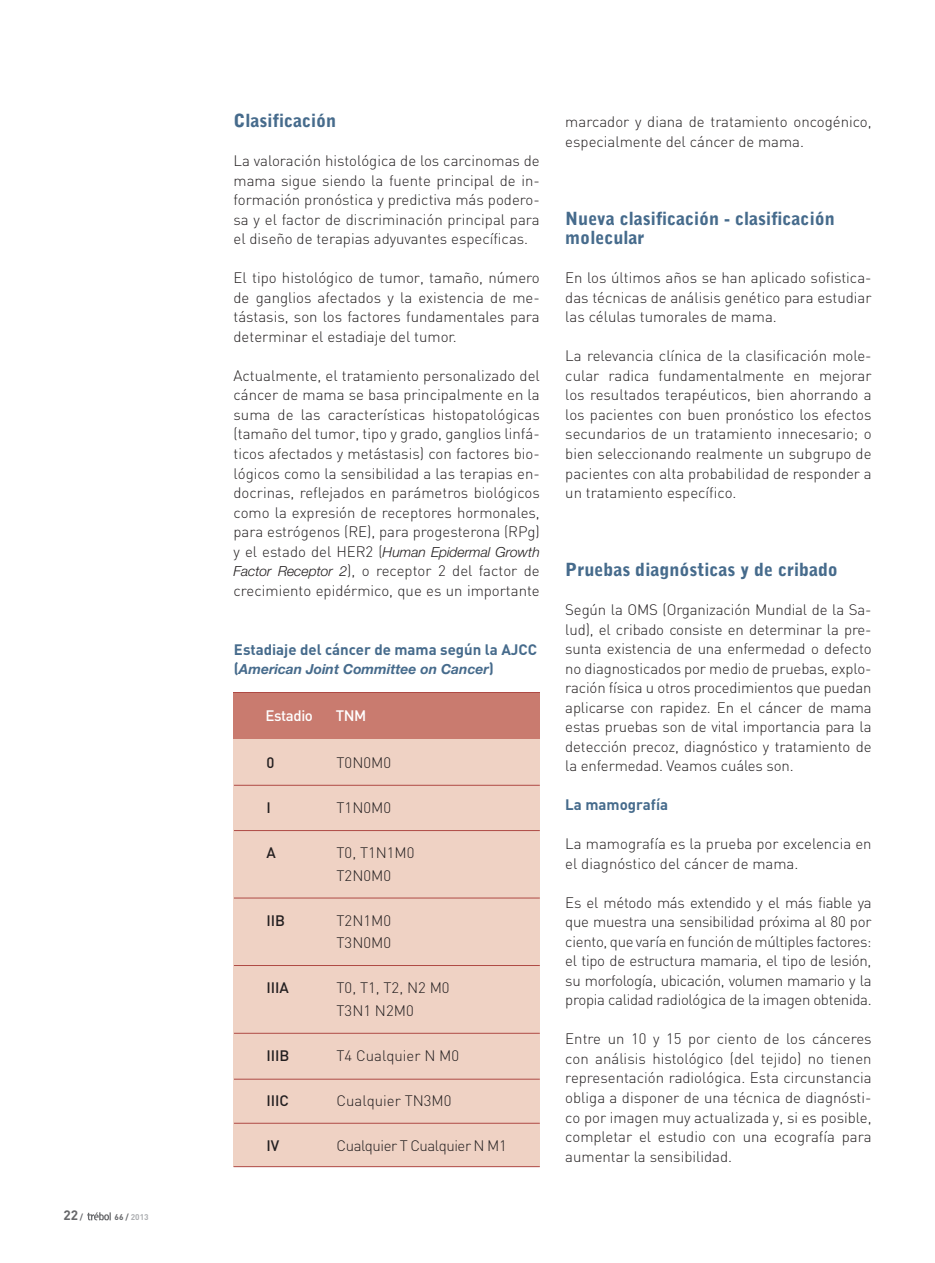
<style>
.page{position:relative;width:935px;height:1263px;background:#fff}
.page>*{position:absolute;margin:0;border:0;box-sizing:border-box;transform-origin:0 0}
.t1{font:900 18px/19.5px "Bell Gothic Std";color:#466b8c}
.t2{font:300 15px/19.5px "DIN";color:#231f20;text-align:justify}
.t3{font:700 15px "DIN";color:#466b8c}
.t4{font:300 15px "DIN";letter-spacing:-.03em;color:#231f20}
.t5{font:500 15px "DIN";color:#231f20}
.t6{font:500 15px "DIN";letter-spacing:-.025em;color:#fff}
.t7{font:italic 300 13.8px "Helvetica Neue";color:#231f20}
.t8{font:italic 700 13.8px "Helvetica Neue";color:#466b8c}
.t9{font:700 13.5px "DIN";color:#67686b}
.t10{font:700 8.25px "DIN";color:#aeb0b3}
.s1{font-size:8.25px}
.s2{color:#67686b}
.s3{font-family:"DIN";font-style:normal;font-size:15px}
.s4{font-family:"Helvetica Neue";font-style:italic;font-size:13.8px}
</style>
<div class="page">
<svg style="left:87px;top:1212px;width:24px;height:8px"></svg>
<div style="left:233px;top:692px;width:307px;height:474px;background:#efd2c4"></div>
<hr style="left:233px;top:1165px;width:307px;height:1px;background:#af4a45">
<div style="left:233px;top:692px;width:307px;height:46px;background:#c97b6f"></div>
<hr style="left:233px;top:692px;width:307px;height:1px;background:#af4a45">
<hr style="left:234px;top:784px;width:306px;height:1px;background:#af4a45">
<hr style="left:234px;top:830px;width:306px;height:1px;background:#af4a45">
<hr style="left:234px;top:897px;width:306px;height:1px;background:#af4a45">
<hr style="left:234px;top:964px;width:306px;height:1px;background:#af4a45">
<hr style="left:234px;top:1032px;width:306px;height:1px;background:#af4a45">
<hr style="left:234px;top:1078px;width:306px;height:1px;background:#af4a45">
<hr style="left:234px;top:1122px;width:306px;height:1px;background:#af4a45">
<p class="t9" style="left:63px;top:1210px;width:21px">22 <span class="s1">/</span></p>
<p class="t10" style="left:115px;top:1214px;width:36px"><span class="s2">66 /</span> 2013</p>
<p class="t1" style="left:233px;top:112px;width:104px">Clasificación</p>
<p class="t2" style="left:233px;top:153px;width:308px">La valoración histológica de los carcinomas de mama sigue siendo la fuente principal de in&shy;formación pronóstica y predictiva más podero&shy;sa y el factor de discriminación principal para el diseño de terapias adyuvantes específicas.</p>
<p class="t2" style="left:233px;top:270px;width:308px">El tipo histológico de tumor, tamaño, número de ganglios afectados y la existencia de me&shy;tástasis, son los factores fundamentales para determinar el estadiaje del tumor.</p>
<p class="t2" style="left:233px;top:367px;width:308px">Actualmente, el tratamiento personalizado del cáncer de mama se basa principalmente en la suma de las características histopatológicas (tamaño del tumor, tipo y grado, ganglios linfá&shy;ticos afectados y metástasis) con factores bio&shy;lógicos como la sensibilidad a las terapias en&shy;docrinas, reflejados en parámetros biológicos como la expresión de receptores hormonales, para estrógenos (RE), para progesterona (RPg)</p>
<p class="t7" style="left:233px;top:546px;width:308px"><span class="s3">y el estado del HER2 (</span>Human Epidermal Growth</p>
<p class="t2" style="left:233px;top:562px;width:308px"><span class="s4">Factor Receptor 2</span>), o receptor 2 del factor de crecimiento epidérmico, que es un importante</p>
<p class="t3" style="left:234px;top:643px;width:305px">Estadiaje del cáncer de mama según la AJCC</p>
<p class="t8" style="left:234px;top:664px;width:261px"><span class="s3">(</span>American Joint Committee on Cancer<span class="s3">)</span></p>
<p class="t6" style="left:265px;top:710px;width:49px">Estadio</p>
<p class="t6" style="left:336px;top:710px;width:32px">TNM</p>
<p class="t5" style="left:266px;top:757px;width:9px">0</p>
<p class="t2" style="left:336px;top:754px;width:56px">T0N0M0</p>
<p class="t5" style="left:266px;top:802px;width:6px">I</p>
<p class="t2" style="left:336px;top:799px;width:56px">T1N0M0</p>
<p class="t5" style="left:266px;top:847px;width:11px">A</p>
<p class="t2" style="left:336px;top:843px;width:80px;line-height:22.5px">T0, T1N1M0<br>T2N0M0</p>
<p class="t5" style="left:266px;top:914px;width:20px">IIB</p>
<p class="t2" style="left:336px;top:910px;width:56px;line-height:22.5px">T2N1M0<br>T3N0M0</p>
<p class="t5" style="left:266px;top:982px;width:24px">IIIA</p>
<p class="t2" style="left:336px;top:978px;width:115px;line-height:22.5px">T0, T1, T2, N2 M0<br>T3N1 N2M0</p>
<p class="t5" style="left:266px;top:1049px;width:25px">IIIB</p>
<p class="t2" style="left:336px;top:1047px;width:124px">T4 Cualquier N M0</p>
<p class="t5" style="left:266px;top:1094px;width:24px">IIIC</p>
<p class="t2" style="left:336px;top:1092px;width:117px">Cualquier TN3M0</p>
<p class="t5" style="left:266px;top:1139px;width:14px">IV</p>
<p class="t4" style="left:336px;top:1139px;width:172px">Cualquier T Cualquier N M1</p>
<p class="t2" style="left:565px;top:114px;width:308px">marcador y diana de tratamiento oncogénico, especialmente del cáncer de mama.</p>
<p class="t1" style="left:565px;top:210px;width:271px">Nueva clasificación - clasificación molecular</p>
<p class="t2" style="left:565px;top:270px;width:308px">En los últimos años se han aplicado sofistica&shy;das técnicas de análisis genético para estudiar las células tumorales de mama.</p>
<p class="t2" style="left:565px;top:348px;width:308px">La relevancia clínica de la clasificación mole&shy;cular radica fundamentalmente en mejorar los resultados terapéuticos, bien ahorrando a los pacientes con buen pronóstico los efectos secundarios de un tratamiento innecesario; o bien seleccionando realmente un subgrupo de pacientes con alta probabilidad de responder a un tratamiento específico.</p>
<p class="t1" style="left:565px;top:561px;width:274px">Pruebas diagnósticas y de cribado</p>
<p class="t2" style="left:565px;top:601px;width:308px">Según la OMS (Organización Mundial de la Sa&shy;lud), el cribado consiste en determinar la pre&shy;sunta existencia de una enfermedad o defecto no diagnosticados por medio de pruebas, explo&shy;ración física u otros procedimientos que puedan aplicarse con rapidez. En el cáncer de mama estas pruebas son de vital importancia para la detección precoz, diagnóstico y tratamiento de la enfermedad. Veamos cuáles son.</p>
<p class="t3" style="left:565px;top:799px;width:104px">La mamografía</p>
<p class="t2" style="left:565px;top:835px;width:308px">La mamografía es la prueba por excelencia en el diagnóstico del cáncer de mama.</p>
<p class="t2" style="left:565px;top:894px;width:308px">Es el método más extendido y el más fiable ya que muestra una sensibilidad próxima al 80 por ciento, que varía en función de múltiples factores: el tipo de estructura mamaria, el tipo de lesión, su morfología, ubicación, volumen mamario y la propia calidad radiológica de la imagen obtenida.</p>
<p class="t2" style="left:565px;top:1030px;width:308px">Entre un 10 y 15 por ciento de los cánceres con análisis histológico (del tejido) no tienen representación radiológica. Esta circunstancia obliga a disponer de una técnica de diagnósti&shy;co por imagen muy actualizada y, si es posible, completar el estudio con una ecografía para aumentar la sensibilidad.</p>
</div>
